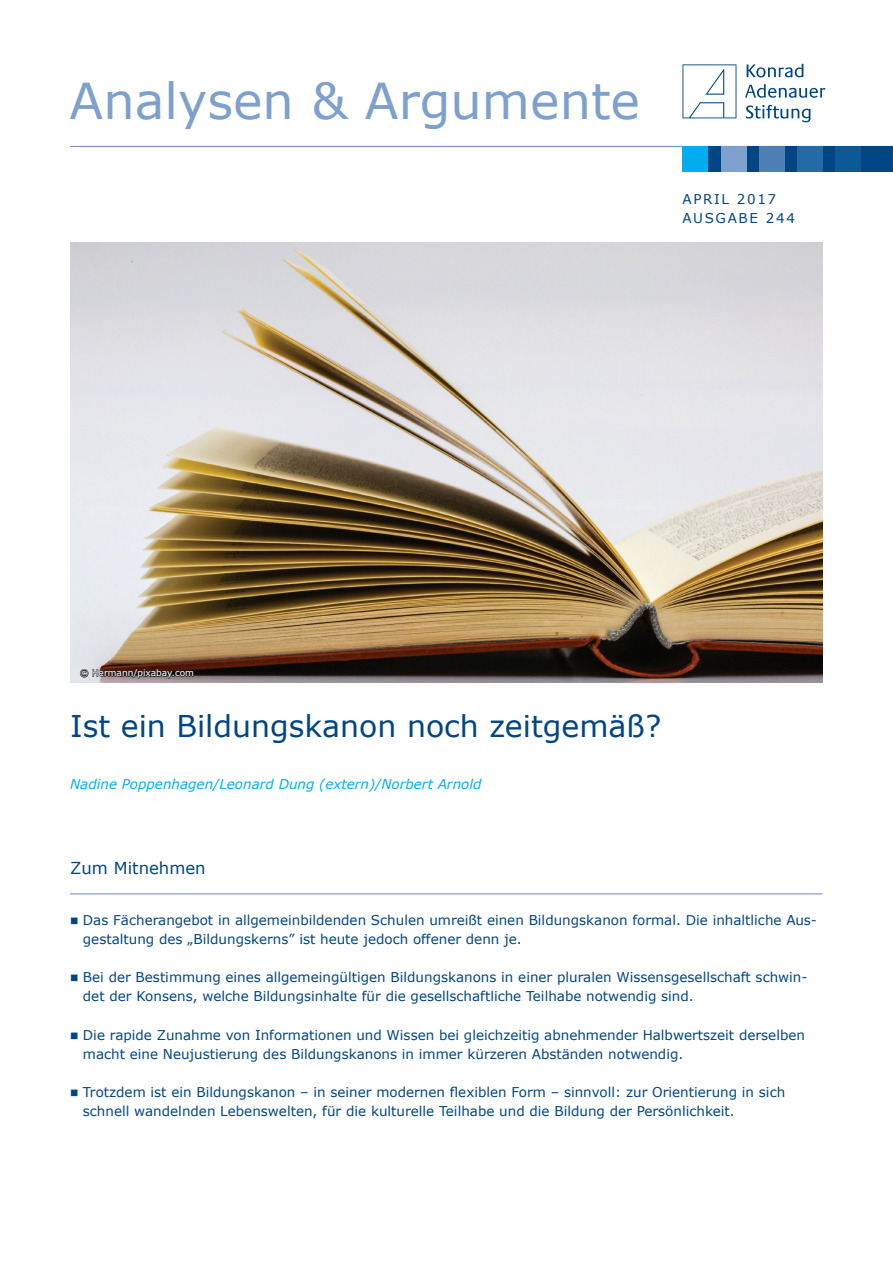
<style>
.page{position:relative;width:893px;height:1263px;background:#fff}
.page>*{position:absolute;margin:0;border:0;box-sizing:border-box;transform-origin:0 0}
.t1{font:49.5px "Verdana";color:#7da0cc}
.t2{font:30px "Verdana";color:#004684}
.t3{font:16.5px "Verdana";color:#004684}
.t4{font:13.5px/19.2px "Verdana";color:#004684}
.t5{font:italic 13.5px "Verdana";color:#00aeef}
.t6{font:13.5px/19.2px "Verdana";letter-spacing:.12em;color:#004684}
.t7{font:9px "Verdana";color:#fff}
</style>
<div class="page">
<hr style="left:70px;top:146px;width:823px;height:1px;background:#7089b6">
<div style="left:682px;top:146px;width:211px;height:26px;background:#004684"></div>
<div style="left:836px;top:146px;width:25px;height:26px;background:#0b5997"></div>
<div style="left:797px;top:146px;width:26px;height:26px;background:#246aa7"></div>
<div style="left:759px;top:146px;width:25px;height:26px;background:#4e80b6"></div>
<div style="left:721px;top:146px;width:25px;height:26px;background:#7da0cc"></div>
<div style="left:682px;top:146px;width:26px;height:26px;background:#00aeef"></div>
<svg style="left:682px;top:64px;width:54px;height:54px"></svg>
<svg style="left:747px;top:64px;width:56px;height:13px"></svg>
<svg style="left:745px;top:84px;width:80px;height:14px"></svg>
<svg style="left:746px;top:105px;width:64px;height:17px"></svg>
<hr style="left:70px;top:893px;width:753px;height:1px;background:#7089b6">
<img style="left:70px;top:242px;width:753px;height:440px">
<svg style="left:80px;top:669px;width:114px;height:9px"></svg>
<h1 class="t1" style="left:70px;top:69px;width:572px">Analysen &amp; Argumente</h1>
<p class="t6" style="left:682px;top:190px;width:114px">APRIL 2017<br>AUSGABE 244</p>
<p class="t7" style="left:80px;top:667px;width:116px">© Hermann/pixabay.com</p>
<h2 class="t2" style="left:70px;top:707px;width:593px">Ist ein Bildungskanon noch zeitgemäß?</h2>
<p class="t5" style="left:70px;top:775px;width:413px">Nadine Poppenhagen/Leonard Dung (extern)/Norbert Arnold</p>
<p class="t3" style="left:70px;top:857px;width:137px">Zum Mitnehmen</p>
<p class="t4" style="left:83px;top:910px;width:736px">Das Fächerangebot in allgemeinbildenden Schulen umreißt einen Bildungskanon formal. Die inhaltliche Aus&shy;gestaltung des „Bildungskerns” ist heute jedoch offener denn je.</p>
<p class="t4" style="left:83px;top:968px;width:726px">Bei der Bestimmung eines allgemeingültigen Bildungskanons in einer pluralen Wissensgesellschaft schwin&shy;det der Konsens, welche Bildungsinhalte für die gesellschaftliche Teilhabe notwendig sind.</p>
<p class="t4" style="left:83px;top:1025px;width:724px">Die rapide Zunahme von Informationen und Wissen bei gleichzeitig abnehmender Halbwertszeit derselben macht eine Neujustierung des Bildungskanons in immer kürzeren Abständen notwendig.</p>
<p class="t4" style="left:83px;top:1083px;width:704px">Trotzdem ist ein Bildungskanon – in seiner modernen flexiblen Form – sinnvoll: zur Orientierung in sich schnell wandelnden Lebenswelten, für die kulturelle Teilhabe und die Bildung der Persönlichkeit.</p>
</div>
